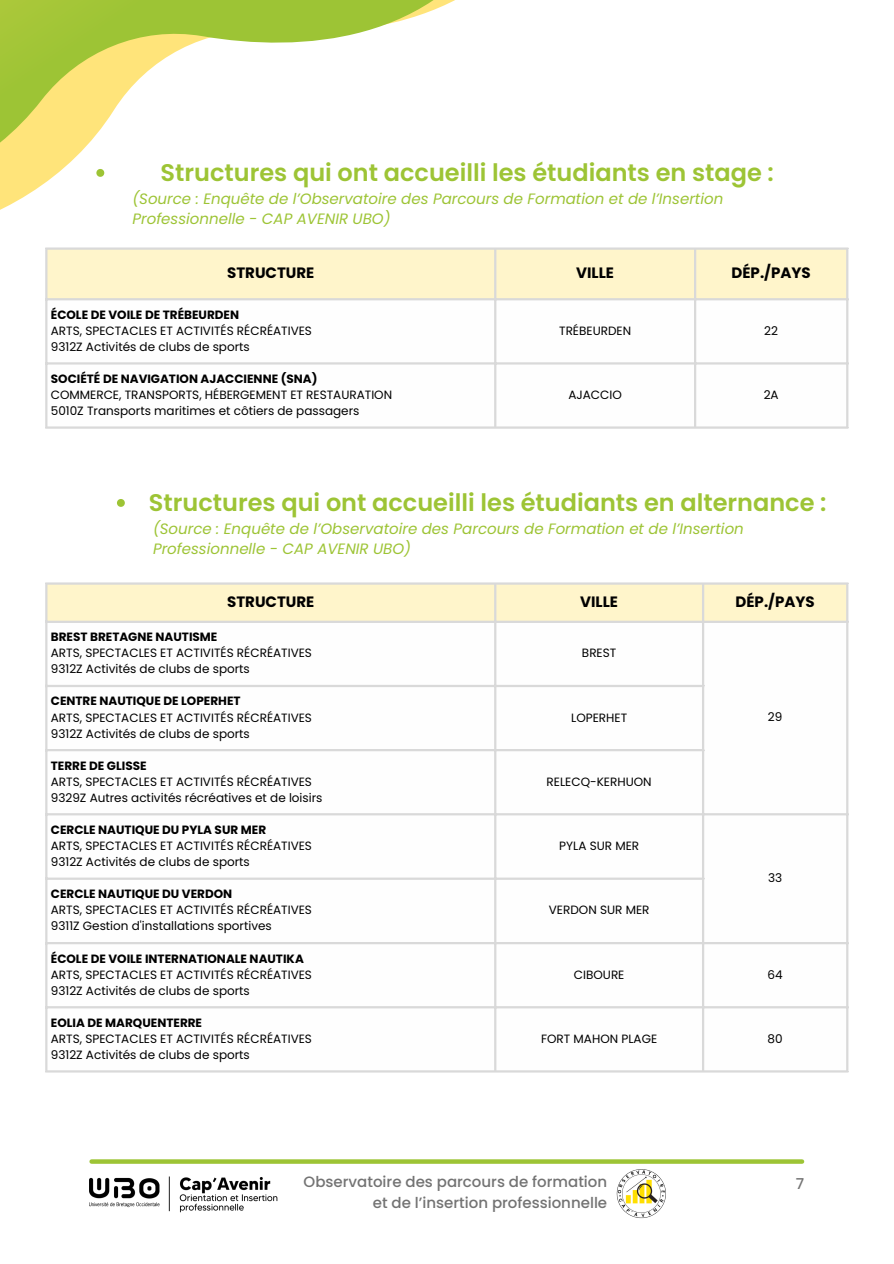
<style>
.page{position:relative;width:894px;height:1264px;background:#fff}
.page>*{position:absolute;margin:0;border:0;box-sizing:border-box;transform-origin:0 0}
.t1{font:600 24px "Poppins";color:#9dc435}
.t2{font:italic 15px/20.2px "Poppins";color:#9dc435}
.t3{font:500 15px/20.2px "Poppins";color:#737373;text-align:right}
.t4{font:700 15px "Poppins";color:#000}
.t5{font:12px "Poppins";color:#000}
.t6{font:700 12px "Poppins";color:#000}
</style>
<div class="page">
<svg style="left:0;top:0;width:455px;height:210px"></svg>
<svg style="left:92px;top:1159px;width:709px;height:4px;background:#a4c844"></svg>
<div style="left:47px;top:250px;width:798px;height:48px;background:#fff5cb"></div>
<svg style="left:47px;top:300px;width:798px;height:126px"></svg>
<hr style="left:45px;top:250px;width:2px;height:176px;background:#d9d9d9">
<hr style="left:494px;top:250px;width:2px;height:176px;background:#d9d9d9">
<hr style="left:693px;top:250px;width:3px;height:176px;background:#d9d9d9">
<hr style="left:845px;top:250px;width:3px;height:176px;background:#d9d9d9">
<hr style="left:45px;top:247px;width:803px;height:3px;background:#d9d9d9">
<hr style="left:45px;top:298px;width:803px;height:2px;background:#d9d9d9">
<hr style="left:45px;top:362px;width:803px;height:2px;background:#d9d9d9">
<hr style="left:45px;top:426px;width:803px;height:3px;background:#d9d9d9">
<img style="left:89px;top:1176px;width:188px;height:36px">
<svg style="left:96px;top:169px;width:8px;height:8px"></svg>
<svg style="left:117px;top:499px;width:8px;height:8px"></svg>
<div style="left:47px;top:584px;width:798px;height:36px;background:#fff5cb"></div>
<svg style="left:47px;top:623px;width:798px;height:447px"></svg>
<hr style="left:45px;top:584px;width:2px;height:486px;background:#d9d9d9">
<hr style="left:494px;top:584px;width:2px;height:486px;background:#d9d9d9">
<hr style="left:701px;top:584px;width:3px;height:486px;background:#d9d9d9">
<hr style="left:845px;top:584px;width:3px;height:486px;background:#d9d9d9">
<hr style="left:45px;top:582px;width:803px;height:2px;background:#d9d9d9">
<hr style="left:45px;top:620px;width:803px;height:3px;background:#d9d9d9">
<hr style="left:45px;top:685px;width:659px;height:2px;background:#d9d9d9">
<hr style="left:45px;top:749px;width:659px;height:2px;background:#d9d9d9">
<hr style="left:45px;top:813px;width:803px;height:2px;background:#d9d9d9">
<hr style="left:45px;top:877px;width:659px;height:2px;background:#d9d9d9">
<hr style="left:45px;top:942px;width:803px;height:2px;background:#d9d9d9">
<hr style="left:45px;top:1006px;width:803px;height:2px;background:#d9d9d9">
<hr style="left:45px;top:1070px;width:803px;height:2px;background:#d9d9d9">
<img style="left:616px;top:1169px;width:50px;height:49px">
<p class="t1" style="left:160px;top:156px;width:614px">Structures qui ont accueilli les étudiants en stage :</p>
<p class="t2" style="left:132px;top:188px;width:592px">(Source : Enquête de l’Observatoire des Parcours de Formation et de l’Insertion<br>Professionnelle - CAP AVENIR UBO)</p>
<p class="t4" style="left:227px;top:262px;width:89px">STRUCTURE</p>
<p class="t4" style="left:576px;top:262px;width:39px">VILLE</p>
<p class="t4" style="left:731px;top:262px;width:81px">DÉP./PAYS</p>
<p class="t6" style="left:51px;top:306px;width:190px">ÉCOLE DE VOILE DE TRÉBEURDEN</p>
<p class="t5" style="left:51px;top:322px;width:262px">ARTS, SPECTACLES ET ACTIVITÉS RÉCRÉATIVES</p>
<p class="t5" style="left:51px;top:338px;width:200px">9312Z Activités de clubs de sports</p>
<p class="t5" style="left:559px;top:322px;width:73px">TRÉBEURDEN</p>
<p class="t5" style="left:764px;top:322px;width:15px">22</p>
<p class="t6" style="left:51px;top:370px;width:268px">SOCIÉTÉ DE NAVIGATION AJACCIENNE (SNA)</p>
<p class="t5" style="left:51px;top:386px;width:343px">COMMERCE, TRANSPORTS, HÉBERGEMENT ET RESTAURATION</p>
<p class="t5" style="left:51px;top:402px;width:310px">5010Z Transports maritimes et côtiers de passagers</p>
<p class="t5" style="left:568px;top:386px;width:55px">AJACCIO</p>
<p class="t5" style="left:763px;top:386px;width:16px">2A</p>
<p class="t1" style="left:149px;top:486px;width:679px">Structures qui ont accueilli les étudiants en alternance :</p>
<p class="t2" style="left:153px;top:518px;width:592px">(Source : Enquête de l’Observatoire des Parcours de Formation et de l’Insertion<br>Professionnelle - CAP AVENIR UBO)</p>
<p class="t4" style="left:227px;top:591px;width:89px">STRUCTURE</p>
<p class="t4" style="left:580px;top:591px;width:39px">VILLE</p>
<p class="t4" style="left:735px;top:591px;width:81px">DÉP./PAYS</p>
<p class="t6" style="left:51px;top:628px;width:168px">BREST BRETAGNE NAUTISME</p>
<p class="t5" style="left:51px;top:644px;width:262px">ARTS, SPECTACLES ET ACTIVITÉS RÉCRÉATIVES</p>
<p class="t5" style="left:51px;top:660px;width:200px">9312Z Activités de clubs de sports</p>
<p class="t5" style="left:582px;top:644px;width:36px">BREST</p>
<p class="t6" style="left:51px;top:693px;width:191px">CENTRE NAUTIQUE DE LOPERHET</p>
<p class="t5" style="left:51px;top:709px;width:262px">ARTS, SPECTACLES ET ACTIVITÉS RÉCRÉATIVES</p>
<p class="t5" style="left:51px;top:725px;width:200px">9312Z Activités de clubs de sports</p>
<p class="t6" style="left:51px;top:757px;width:97px">TERRE DE GLISSE</p>
<p class="t5" style="left:51px;top:773px;width:262px">ARTS, SPECTACLES ET ACTIVITÉS RÉCRÉATIVES</p>
<p class="t5" style="left:51px;top:789px;width:273px">9329Z Autres activités récréatives et de loisirs</p>
<p class="t6" style="left:51px;top:821px;width:217px">CERCLE NAUTIQUE DU PYLA SUR MER</p>
<p class="t5" style="left:51px;top:837px;width:262px">ARTS, SPECTACLES ET ACTIVITÉS RÉCRÉATIVES</p>
<p class="t5" style="left:51px;top:853px;width:200px">9312Z Activités de clubs de sports</p>
<p class="t6" style="left:51px;top:885px;width:183px">CERCLE NAUTIQUE DU VERDON</p>
<p class="t5" style="left:51px;top:901px;width:262px">ARTS, SPECTACLES ET ACTIVITÉS RÉCRÉATIVES</p>
<p class="t5" style="left:51px;top:917px;width:222px">9311Z Gestion d'installations sportives</p>
<p class="t6" style="left:51px;top:950px;width:254px">ÉCOLE DE VOILE INTERNATIONALE NAUTIKA</p>
<p class="t5" style="left:51px;top:966px;width:262px">ARTS, SPECTACLES ET ACTIVITÉS RÉCRÉATIVES</p>
<p class="t5" style="left:51px;top:982px;width:200px">9312Z Activités de clubs de sports</p>
<p class="t6" style="left:51px;top:1014px;width:153px">EOLIA DE MARQUENTERRE</p>
<p class="t5" style="left:51px;top:1030px;width:262px">ARTS, SPECTACLES ET ACTIVITÉS RÉCRÉATIVES</p>
<p class="t5" style="left:51px;top:1046px;width:200px">9312Z Activités de clubs de sports</p>
<p class="t5" style="left:571px;top:709px;width:57px">LOPERHET</p>
<p class="t5" style="left:546px;top:773px;width:107px">RELECQ-KERHUON</p>
<p class="t5" style="left:559px;top:837px;width:81px">PYLA SUR MER</p>
<p class="t5" style="left:548px;top:901px;width:102px">VERDON SUR MER</p>
<p class="t5" style="left:767px;top:708px;width:16px">29</p>
<p class="t5" style="left:767px;top:869px;width:16px">33</p>
<p class="t5" style="left:573px;top:966px;width:52px">CIBOURE</p>
<p class="t5" style="left:767px;top:966px;width:17px">64</p>
<p class="t5" style="left:541px;top:1030px;width:117px">FORT MAHON PLAGE</p>
<p class="t5" style="left:767px;top:1030px;width:17px">80</p>
<p class="t3" style="left:303px;top:1171px;width:305px">Observatoire des parcours de formation et de l’insertion professionnelle</p>
<p class="t3" style="left:795px;top:1173px;width:10px">7</p>
</div>
